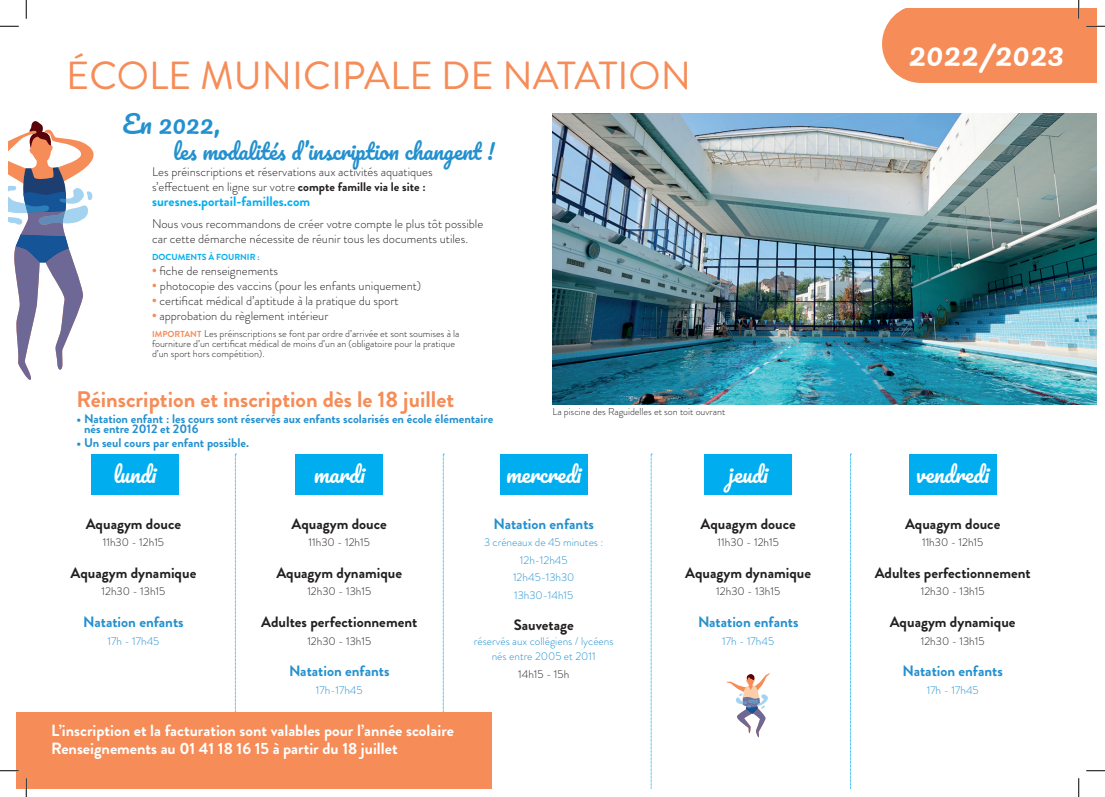
<style>
.page{position:relative;width:1105px;height:797px;background:#fff}
.page>*{position:absolute;margin:0;border:0;box-sizing:border-box;transform-origin:0 0}
.t1{font:39.12px "Brandon Grotesque";color:#f68c57}
.t2{font:31.62px "Pacifico";color:#fff}
.t3{font:25px "Pacifico";color:#2390cf}
.t4{font:700 22.5px "Brandon Grotesque";color:#f68c57}
.t5{font:21.25px "Pacifico";color:#2390cf}
.t6{font:21.25px "Pacifico";color:#fff}
.t7{font:700 16.25px/18.4px "Brandon Grotesque";color:#fff}
.t8{font:700 15px "Brandon Grotesque";color:#231f20}
.t9{font:700 15px "Brandon Grotesque";color:#2390cf}
.t10{font:700 13.75px "Brandon Grotesque";color:#00aeef}
.t11{font:300 12.5px/15px "Brandon Grotesque";color:#231f20}
.t12{font:700 12.5px/10px "Brandon Grotesque";color:#2390cf}
.t13{font:300 11.25px/17.5px "Brandon Grotesque";color:#2390cf;text-align:center}
.t14{font:300 11.25px "Brandon Grotesque";color:#231f20}
.t15{font:300 10px/10px "Brandon Grotesque";color:#231f20}
.t16{font:700 8.75px "Brandon Grotesque";color:#00aeef}
.s1{font-weight:700}
.s2{font-family:"Acmo Display SSK";font-weight:400;color:#f68c57}
.s3{font-weight:700;font-size:8.75px;color:#f68c57}
</style>
<div class="page">
<img style="left:552px;top:113px;width:544px;height:291px">
<svg style="left:9px;top:121px;width:85px;height:259px"></svg>
<div style="left:91px;top:454px;width:87px;height:41px;background:#00aeef"></div>
<div style="left:296px;top:454px;width:87px;height:41px;background:#00aeef"></div>
<div style="left:500px;top:454px;width:87px;height:41px;background:#00aeef"></div>
<div style="left:704px;top:454px;width:88px;height:41px;background:#00aeef"></div>
<div style="left:909px;top:454px;width:87px;height:41px;background:#00aeef"></div>
<svg style="left:235px;top:454px;width:1px;height:258px"></svg>
<svg style="left:443px;top:454px;width:1px;height:258px"></svg>
<svg style="left:651px;top:454px;width:1px;height:334px"></svg>
<svg style="left:850px;top:454px;width:1px;height:334px"></svg>
<div style="left:16px;top:712px;width:475px;height:76px;background:#f68c57"></div>
<svg style="left:726px;top:673px;width:44px;height:64px"></svg>
<svg style="left:0;top:25px;width:19px;height:2px"></svg>
<svg style="left:0;top:770px;width:19px;height:1px"></svg>
<svg style="left:1086px;top:770px;width:19px;height:1px"></svg>
<svg style="left:25px;top:0;width:2px;height:19px"></svg>
<svg style="left:25px;top:778px;width:2px;height:19px"></svg>
<svg style="left:882px;top:0;width:223px;height:83px"></svg>
<svg style="left:1078px;top:778px;width:1px;height:19px"></svg>
<h1 class="t1" style="left:66px;top:49px;width:626px">ÉCOLE MUNICIPALE DE NATATION</h1>
<h3 class="t3" style="left:123px;top:111px;width:100px">En 2022,</h3>
<h3 class="t5" style="left:173px;top:140px;width:323px">les modalités d’inscription changent !</h3>
<p class="t11" style="left:152px;top:164px;width:282px">Les préinscriptions et réservations aux activités aquatiques s’effectuent en ligne sur votre <span class="s1">compte famille via le site :</span></p>
<p class="t10" style="left:152px;top:192px;width:160px">suresnes.portail-familles.com</p>
<p class="t11" style="left:152px;top:216px;width:333px">Nous vous recommandons de créer votre compte le plus tôt possible car cette démarche nécessite de réunir tous les documents utiles.</p>
<p class="t16" style="left:152px;top:251px;width:109px">DOCUMENTS À FOURNIR :</p>
<p class="t11" style="left:152px;top:263px;width:128px"><span class="s2">•</span> fiche de renseignements</p>
<p class="t11" style="left:152px;top:278px;width:271px"><span class="s2">•</span> photocopie des vaccins (pour les enfants uniquement)</p>
<p class="t11" style="left:152px;top:293px;width:248px"><span class="s2">•</span> certificat médical d’aptitude à la pratique du sport</p>
<p class="t11" style="left:152px;top:308px;width:178px"><span class="s2">•</span> approbation du règlement intérieur</p>
<p class="t15" style="left:152px;top:329px;width:309px"><span class="s3">IMPORTANT</span> Les préinscriptions se font par ordre d’arrivée et sont soumises à la fourniture d’un certificat médical de moins d’un an (obligatoire pour la pratique d’un sport hors compétition).</p>
<h3 class="t4" style="left:76px;top:383px;width:379px">Réinscription et inscription dès le 18 juillet</h3>
<p class="t12" style="left:84px;top:414px;width:411px;text-indent:-8px">• Natation enfant : les cours sont réservés aux enfants scolarisés en école élémentaire nés entre 2012 et 2016</p>
<p class="t12" style="left:76px;top:437px;width:174px">• Un seul cours par enfant possible.</p>
<p class="t15" style="left:552px;top:407px;width:174px">La piscine des Raguidelles et son toit ouvrant</p>
<h2 class="t2" style="left:908px;top:37px;width:157px">2022/2023</h2>
<h3 class="t6" style="left:113px;top:463px;width:45px">lundi</h3>
<h3 class="t6" style="left:314px;top:463px;width:53px">mardi</h3>
<h3 class="t6" style="left:506px;top:463px;width:77px">mercredi</h3>
<h3 class="t6" style="left:729px;top:463px;width:41px">jeudi</h3>
<h3 class="t6" style="left:916px;top:463px;width:75px">vendredi</h3>
<p class="t8" style="left:86px;top:513px;width:97px">Aquagym douce</p>
<p class="t14" style="left:103px;top:534px;width:63px">11h30 - 12h15</p>
<p class="t8" style="left:71px;top:562px;width:127px">Aquagym dynamique</p>
<p class="t14" style="left:102px;top:584px;width:65px">12h30 - 13h15</p>
<p class="t9" style="left:83px;top:611px;width:102px">Natation enfants</p>
<p class="t13" style="left:107px;top:632px;width:53px">17h - 17h45</p>
<p class="t8" style="left:292px;top:513px;width:97px">Aquagym douce</p>
<p class="t14" style="left:309px;top:534px;width:63px">11h30 - 12h15</p>
<p class="t8" style="left:276px;top:562px;width:127px">Aquagym dynamique</p>
<p class="t14" style="left:307px;top:584px;width:65px">12h30 - 13h15</p>
<p class="t8" style="left:261px;top:611px;width:157px">Adultes perfectionnement</p>
<p class="t14" style="left:307px;top:633px;width:65px">12h30 - 13h15</p>
<p class="t9" style="left:289px;top:660px;width:102px">Natation enfants</p>
<p class="t13" style="left:316px;top:681px;width:48px">17h-17h45</p>
<p class="t9" style="left:493px;top:513px;width:102px">Natation enfants</p>
<p class="t13" style="left:484px;top:533px;width:121px">3 créneaux de 45 minutes :<br>12h-12h45<br>12h45-13h30<br>13h30-14h15</p>
<p class="t8" style="left:514px;top:614px;width:62px">Sauvetage</p>
<p class="t13" style="left:474px;top:634px;width:141px;line-height:15px">réservés aux collégiens / lycéens nés entre 2005 et 2011</p>
<p class="t14" style="left:518px;top:666px;width:53px">14h15 - 15h</p>
<p class="t8" style="left:701px;top:513px;width:97px">Aquagym douce</p>
<p class="t14" style="left:717px;top:534px;width:63px">11h30 - 12h15</p>
<p class="t8" style="left:685px;top:562px;width:127px">Aquagym dynamique</p>
<p class="t14" style="left:716px;top:584px;width:65px">12h30 - 13h15</p>
<p class="t9" style="left:698px;top:611px;width:102px">Natation enfants</p>
<p class="t13" style="left:722px;top:632px;width:53px">17h - 17h45</p>
<p class="t8" style="left:905px;top:513px;width:97px">Aquagym douce</p>
<p class="t14" style="left:922px;top:534px;width:63px">11h30 - 12h15</p>
<p class="t8" style="left:875px;top:562px;width:157px">Adultes perfectionnement</p>
<p class="t14" style="left:921px;top:584px;width:65px">12h30 - 13h15</p>
<p class="t8" style="left:890px;top:611px;width:127px">Aquagym dynamique</p>
<p class="t14" style="left:921px;top:633px;width:65px">12h30 - 13h15</p>
<p class="t9" style="left:902px;top:660px;width:102px">Natation enfants</p>
<p class="t13" style="left:927px;top:681px;width:53px">17h - 17h45</p>
<h3 class="t7" style="left:51px;top:721px;width:404px">L’inscription et la facturation sont valables pour l’année scolaire<br>Renseignements au 01 41 18 16 15 à partir du 18 juillet</h3>
</div>
